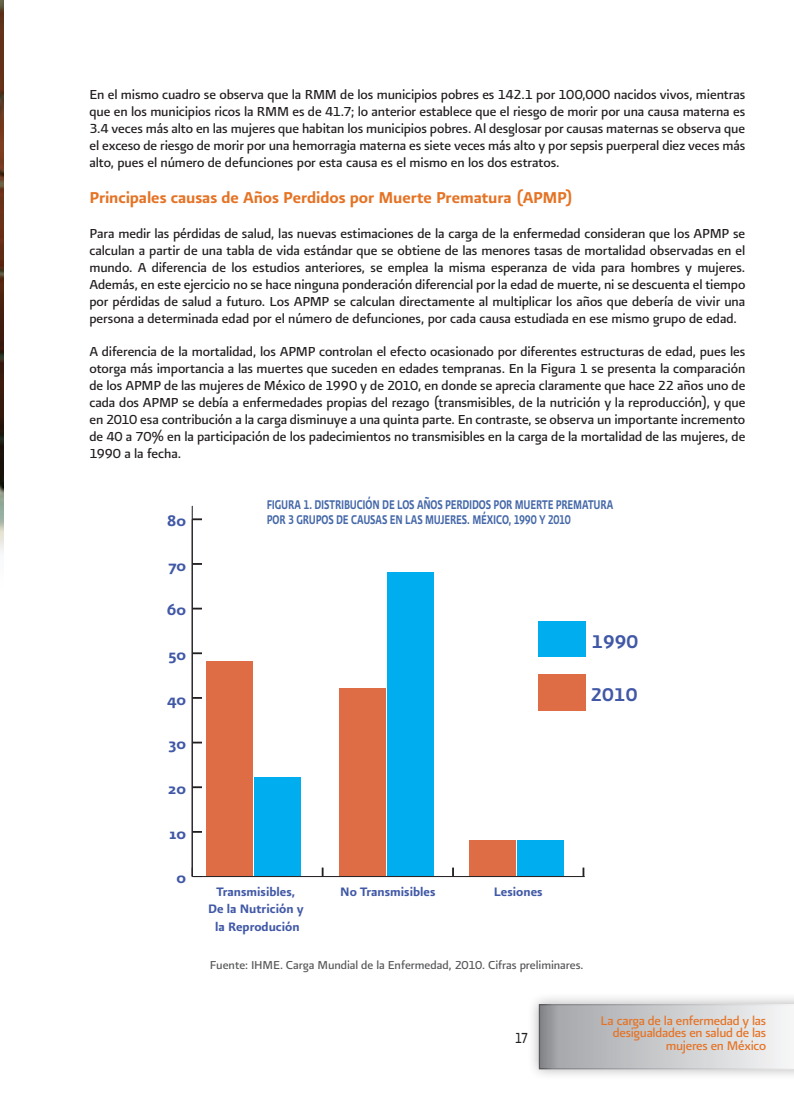
<style>
.page{position:relative;width:794px;height:1099px;background:#fff}
.page>*{position:absolute;margin:0;border:0;box-sizing:border-box;transform-origin:0 0}
.t1{font:21.88px "Presidencia Firme";color:#4058a6}
.t2{font:18.75px "Presidencia Firme";letter-spacing:-.005em;color:#e57325}
.t3{font:18.38px "Presidencia Firme CC";color:#4058a6}
.t4{font:17.5px "Presidencia Base";color:#231f20;scale:.75 1}
.t5{font:15.62px/16.9px "Presidencia Base";letter-spacing:-.005em;color:#231f20;text-align:justify}
.t6{font:15px/15px "Presidencia Firme Versalitas";letter-spacing:-.015em;color:#4568a8;scale:.75 1}
.t7{font:15px/12.5px "Presidencia Base";letter-spacing:-.015em;color:#e57325;text-align:right}
.t8{font:14.62px/17.5px "Presidencia Firme CC";color:#4058a6;text-align:center}
.t9{font:13.75px "Presidencia Base";letter-spacing:-.005em;color:#57585a}
</style>
<div class="page">
<hr style="left:193px;top:876px;width:391px;height:1px;background:#231f20">
<svg style="left:452px;top:867px;width:2px;height:9px"></svg>
<svg style="left:582px;top:867px;width:2px;height:9px"></svg>
<svg style="left:193px;top:831px;width:9px;height:2px"></svg>
<svg style="left:193px;top:786px;width:9px;height:2px"></svg>
<svg style="left:193px;top:697px;width:9px;height:2px"></svg>
<svg style="left:193px;top:652px;width:9px;height:2px"></svg>
<svg style="left:193px;top:563px;width:9px;height:2px"></svg>
<svg style="left:193px;top:518px;width:9px;height:2px"></svg>
<div style="left:254px;top:777px;width:47px;height:99px;background:#00aeef"></div>
<div style="left:387px;top:572px;width:47px;height:304px;background:#00aeef"></div>
<div style="left:516px;top:840px;width:47px;height:36px;background:#00aeef"></div>
<div style="left:206px;top:661px;width:47px;height:215px;background:#de6c45"></div>
<div style="left:339px;top:688px;width:47px;height:188px;background:#de6c45"></div>
<div style="left:468px;top:840px;width:47px;height:36px;background:#de6c45"></div>
<div style="left:538px;top:621px;width:47px;height:36px;background:#00aeef"></div>
<div style="left:538px;top:675px;width:47px;height:36px;background:#de6c45"></div>
<hr style="left:192px;top:506px;width:1px;height:370px;background:#231f20">
<div style="left:527px;top:992px;width:267px;height:89px;background:#231f20;opacity:.35"></div>
<svg style="left:539px;top:1004px;width:255px;height:65px;background:#c8c9cc"></svg>
<img style="left:1px;top:1px;width:2px;height:550px">
<p class="t5" style="left:89px;top:86px;width:657px">En el mismo cuadro se observa que la RMM de los municipios pobres es 142.1 por 100,000 nacidos vivos, mientras que en los municipios ricos la RMM es de 41.7; lo anterior establece que el riesgo de morir por una causa materna es 3.4 veces más alto en las mujeres que habitan los municipios pobres. Al desglosar por causas maternas se observa que el exceso de riesgo de morir por una hemorragia materna es siete veces más alto y por sepsis puerperal diez veces más alto, pues el número de defunciones por esta causa es el mismo en los dos estratos.</p>
<p class="t2" style="left:89px;top:186px;width:485px">Principales causas de Años Perdidos por Muerte Prematura (APMP)</p>
<p class="t5" style="left:89px;top:225px;width:657px">Para medir las pérdidas de salud, las nuevas estimaciones de la carga de la enfermedad consideran que los APMP se calculan a partir de una tabla de vida estándar que se obtiene de las menores tasas de mortalidad observadas en el mundo. A diferencia de los estudios anteriores, se emplea la misma esperanza de vida para hombres y mujeres.<br>Además, en este ejercicio no se hace ninguna ponderación diferencial por la edad de muerte, ni se descuenta el tiempo por pérdidas de salud a futuro. Los APMP se calculan directamente al multiplicar los años que debería de vivir una persona a determinada edad por el número de defunciones, por cada causa estudiada en ese mismo grupo de edad.</p>
<p class="t5" style="left:89px;top:343px;width:657px">A diferencia de la mortalidad, los APMP controlan el efecto ocasionado por diferentes estructuras de edad, pues les otorga más importancia a las muertes que suceden en edades tempranas. En la Figura 1 se presenta la comparación de los APMP de las mujeres de México de 1990 y de 2010, en donde se aprecia claramente que hace 22 años uno de cada dos APMP se debía a enfermedades propias del rezago (transmisibles, de la nutrición y la reproducción), y que en 2010 esa contribución a la carga disminuye a una quinta parte. En contraste, se observa un importante incremento de 40 a 70% en la participación de los padecimientos no transmisibles en la carga de la mortalidad de las mujeres, de 1990 a la fecha.</p>
<p class="t3" style="left:167px;top:510px;width:20px">80</p>
<p class="t3" style="left:168px;top:555px;width:19px">70</p>
<p class="t3" style="left:167px;top:599px;width:21px">60</p>
<p class="t3" style="left:168px;top:644px;width:19px">50</p>
<p class="t3" style="left:167px;top:689px;width:21px">40</p>
<p class="t3" style="left:169px;top:733px;width:19px">30</p>
<p class="t3" style="left:168px;top:778px;width:19px">20</p>
<p class="t3" style="left:169px;top:823px;width:19px">10</p>
<p class="t3" style="left:176px;top:867px;width:11px">0</p>
<p class="t6" style="left:267px;top:497px;width:463px">Figura 1. Distribución de los años perdidos por muerte prematura por 3 grupos de causas en las mujeres. México, 1990 y 2010</p>
<p class="t1" style="left:591px;top:629px;width:48px">1990</p>
<p class="t1" style="left:590px;top:682px;width:48px">2010</p>
<p class="t8" style="left:216px;top:882px;width:80px">Transmisibles,</p>
<p class="t8" style="left:340px;top:882px;width:97px">No Transmisibles</p>
<p class="t8" style="left:494px;top:882px;width:50px">Lesiones</p>
<p class="t8" style="left:208px;top:900px;width:97px">De la Nutrición y la Reprodución</p>
<p class="t9" style="left:210px;top:957px;width:375px">Fuente: IHME. Carga Mundial de la Enfermedad, 2010. Cifras preliminares.</p>
<p class="t4" style="left:515px;top:1028px;width:19px">17</p>
<p class="t7" style="left:600px;top:1014px;width:167px">La carga de la enfermedad y las desigualdades en salud de las mujeres en México</p>
</div>
